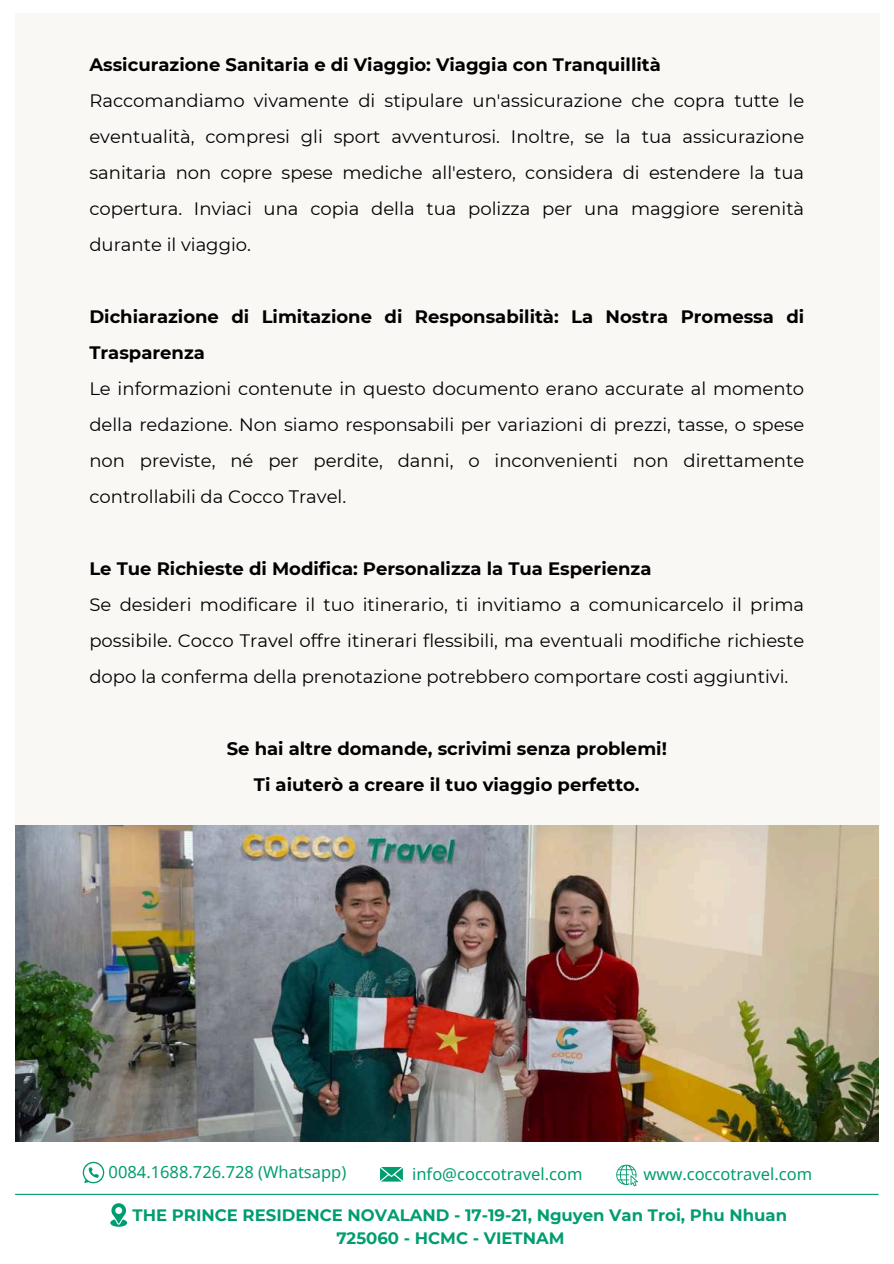
<style>
.page{position:relative;width:894px;height:1264px;background:#fff}
.page>*{position:absolute;margin:0;border:0;box-sizing:border-box;transform-origin:0 0}
.t1{font:18px/36px "Montserrat";color:#000;text-align:justify}
.t2{font:700 18px/36px "Montserrat";color:#000}
.t3{font:700 16.5px/22.5px "Montserrat";color:#009d70}
.t4{font:16.5px "Noto Sans";color:#009d70}
</style>
<div class="page">
<div style="left:15px;top:13px;width:864px;height:918px;background:#faf8f5"></div>
<svg style="left:380px;top:1167px;width:22px;height:14px"></svg>
<svg style="left:616px;top:1164px;width:21px;height:21px"></svg>
<svg style="left:83px;top:1161px;width:21px;height:22px"></svg>
<svg style="left:110px;top:1203px;width:17px;height:23px"></svg>
<img style="left:15px;top:825px;width:863px;height:316px">
<hr style="left:15px;top:1193px;width:863px;height:1px;background:#009d70">
<p class="t2" style="left:89px;top:46px;width:572px">Assicurazione Sanitaria e di Viaggio: Viaggia con Tranquillità</p>
<p class="t1" style="left:89px;top:82px;width:716px">Raccomandiamo vivamente di stipulare un'assicurazione che copra tutte le eventualità, compresi gli sport avventurosi. Inoltre, se la tua assicurazione sanitaria non copre spese mediche all'estero, considera di estendere la tua copertura. Inviaci una copia della tua polizza per una maggiore serenità durante il viaggio.</p>
<p class="t2" style="left:89px;top:298px;width:716px">Dichiarazione di Limitazione di Responsabilità: La Nostra Promessa di<br>Trasparenza</p>
<p class="t1" style="left:89px;top:370px;width:716px">Le informazioni contenute in questo documento erano accurate al momento della redazione. Non siamo responsabili per variazioni di prezzi, tasse, o spese non previste, né per perdite, danni, o inconvenienti non direttamente controllabili da Cocco Travel.</p>
<p class="t2" style="left:89px;top:550px;width:563px">Le Tue Richieste di Modifica: Personalizza la Tua Esperienza</p>
<p class="t1" style="left:89px;top:586px;width:716px">Se desideri modificare il tuo itinerario, ti invitiamo a comunicarcelo il prima possibile. Cocco Travel offre itinerari flessibili, ma eventuali modifiche richieste dopo la conferma della prenotazione potrebbero comportare costi aggiuntivi.</p>
<p class="t2" style="left:227px;top:730px;width:441px;text-align:center">Se hai altre domande, scrivimi senza problemi!<br>Ti aiuterò a creare il tuo viaggio perfetto.</p>
<p class="t4" style="left:109px;top:1160px;width:239px">0084.1688.726.728 (Whatsapp)</p>
<p class="t4" style="left:643px;top:1162px;width:170px">www.coccotravel.com</p>
<p class="t4" style="left:412px;top:1162px;width:172px">info@coccotravel.com</p>
<p class="t3" style="left:336px;top:1203px;width:452px;text-indent:-204px">THE PRINCE RESIDENCE NOVALAND - 17-19-21, Nguyen Van Troi, Phu Nhuan<br>725060 - HCMC - VIETNAM</p>
</div>
